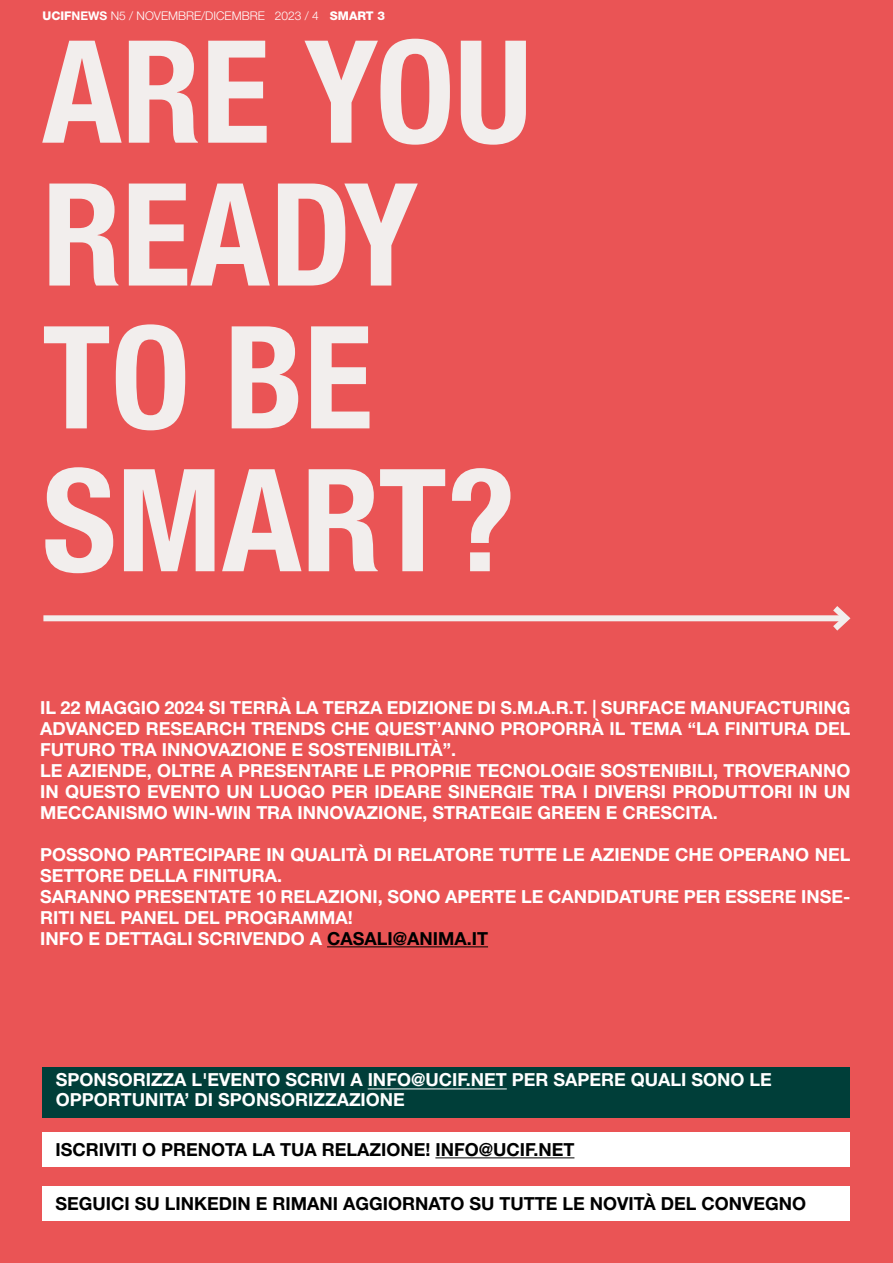
<style>
.page{position:relative;width:893px;height:1263px;background:#ea5455}
.page>*{position:absolute;margin:0;border:0;box-sizing:border-box;transform-origin:0 0}
.t1{font:700 condensed 142.8px/142.8px "Helvetica Neue LT Std";color:#f2eeed}
.t2{font:700 18px/21px "Helvetica Neue LT Std";color:#fff}
.t3{font:700 18px "Helvetica Neue LT Std";color:#000}
.t4{font:300 12px "Helvetica Neue LT Std";color:#fff}
.t5{font:800 12px "Helvetica Neue LT Std";color:#fff}
.s1{font-weight:800}
.s2{font-weight:700}
.s3{color:#000}
</style>
<div class="page">
<div style="left:43px;top:615px;width:803px;height:6px;background:#f2eeed"></div>
<svg style="left:827px;top:606px;width:24px;height:25px"></svg>
<hr style="left:327px;top:946px;width:161px;height:1px;background:#000">
<div style="left:43px;top:1067px;width:807px;height:50px;background:#003e39"></div>
<div style="left:43px;top:1132px;width:807px;height:35px;background:#fff"></div>
<div style="left:43px;top:1186px;width:807px;height:35px;background:#fff"></div>
<hr style="left:368px;top:1088px;width:139px;height:1px;background:#fff">
<hr style="left:435px;top:1157px;width:139px;height:1px;background:#000">
<p class="t4" style="left:43px;top:9px;width:278px"><span class="s1">UCIF</span><span class="s2">NEWS</span> N5 / NOVEMBRE/DICEMBRE 2023 / 4</p>
<p class="t5" style="left:330px;top:9px;width:57px">SMART 3</p>
<h1 class="t1" style="left:42px;top:19px;width:491px">ARE YOU<br>READY<br>TO BE<br>SMART?</h1>
<p class="t2" style="left:40px;top:697px;width:812px">IL 22 MAGGIO 2024 SI TERRÀ LA TERZA EDIZIONE DI S.M.A.R.T. | SURFACE MANUFACTURING ADVANCED RESEARCH TRENDS CHE QUEST’ANNO PROPORRÀ IL TEMA “LA FINITURA DEL FUTURO TRA INNOVAZIONE E SOSTENIBILITÀ”.<br>LE AZIENDE, OLTRE A PRESENTARE LE PROPRIE TECNOLOGIE SOSTENIBILI, TROVERANNO IN QUESTO EVENTO UN LUOGO PER IDEARE SINERGIE TRA I DIVERSI PRODUTTORI IN UN MECCANISMO WIN-WIN TRA INNOVAZIONE, STRATEGIE GREEN E CRESCITA.</p>
<p class="t2" style="left:40px;top:844px;width:812px">POSSONO PARTECIPARE IN QUALITÀ DI RELATORE TUTTE LE AZIENDE CHE OPERANO NEL SETTORE DELLA FINITURA.<br>SARANNO PRESENTATE 10 RELAZIONI, SONO APERTE LE CANDIDATURE PER ESSERE INSE-RITI NEL PANEL DEL PROGRAMMA!<br>INFO E DETTAGLI SCRIVENDO A <span class="s3">CASALI@ANIMA.IT</span></p>
<p class="t2" style="left:56px;top:1069px;width:717px;line-height:20.4px">SPONSORIZZA L'EVENTO SCRIVI A INFO@UCIF.NET PER SAPERE QUALI SONO LE<br>OPPORTUNITA’ DI SPONSORIZZAZIONE</p>
<p class="t3" style="left:55px;top:1138px;width:521px">ISCRIVITI O PRENOTA LA TUA RELAZIONE! INFO@UCIF.NET</p>
<p class="t3" style="left:55px;top:1192px;width:752px">SEGUICI SU LINKEDIN E RIMANI AGGIORNATO SU TUTTE LE NOVITÀ DEL CONVEGNO</p>
</div>
